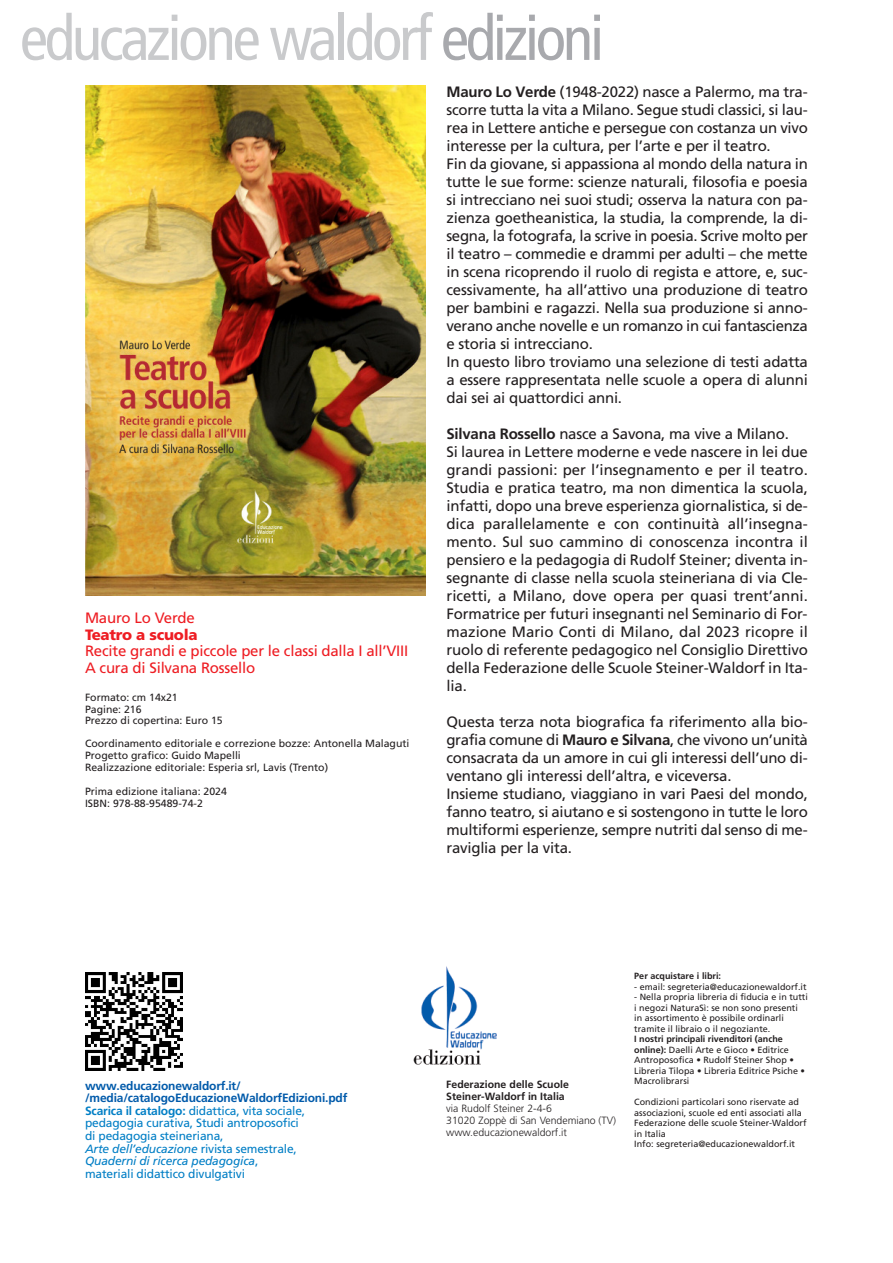
<style>
.page{position:relative;width:893px;height:1263px;background:#fff}
.page>*{position:absolute;margin:0;border:0;box-sizing:border-box;transform-origin:0 0}
.t1{font:condensed 62.85px "Frutiger LT Std";letter-spacing:-.05em;color:#c9cacc}
.t2{font:15px/18px "Frutiger";letter-spacing:-.015em;color:#231f20}
.t3{font:15px/16.5px "Frutiger";letter-spacing:-.015em;color:#ee1d23}
.t4{font:900 15px "Frutiger";letter-spacing:-.015em;color:#ee1d23}
.t5{font:12px/12.6px "Frutiger";letter-spacing:-.015em;color:#007ec5}
.t6{font:10.5px/12px "Frutiger";color:#231f20}
.t7{font:300 10.5px/12px "Frutiger";color:#231f20}
.t8{font:700 10.5px/12px "Frutiger";color:#231f20}
.t9{font:9px/10.5px "Frutiger";color:#231f20}
.t10{font:700 9px "Frutiger";color:#231f20}
.s1{color:#a8a9ad}
.s2{font-weight:700}
.s3{font-weight:700;color:#015aaa}
.s4{font-style:italic}
</style>
<div class="page">
<img style="left:85px;top:86px;width:340px;height:509px">
<img style="left:413px;top:966px;width:84px;height:99px">
<img style="left:85px;top:973px;width:97px;height:97px">
<h1 class="t1" style="left:20px;top:13px;width:586px">educazione waldorf <span class="s1">edizioni</span></h1>
<p class="t3" style="left:85px;top:611px;width:111px">Mauro Lo Verde</p>
<p class="t4" style="left:85px;top:629px;width:114px">Teatro a scuola</p>
<p class="t3" style="left:85px;top:644px;width:325px">Recite grandi e piccole per le classi dalla I all’VIII<br>A cura di Silvana Rossello</p>
<p class="t6" style="left:85px;top:693px;width:139px;line-height:11.2px">Formato: cm 14x21<br>Pagine: 216<br>Prezzo di copertina: Euro 15</p>
<p class="t6" style="left:85px;top:738px;width:326px">Coordinamento editoriale e correzione bozze: Antonella Malaguti<br>Progetto grafico: Guido Mapelli<br>Realizzazione editoriale: Esperia srl, Lavis (Trento)</p>
<p class="t6" style="left:85px;top:786px;width:143px">Prima edizione italiana: 2024<br>ISBN: 978-88-95489-74-2</p>
<p class="t2" style="left:446px;top:84px;width:363px"><span class="s2">Mauro Lo Verde</span> (1948-2022) nasce a Palermo, ma tra&shy;scorre tutta la vita a Milano. Segue studi classici, si lau&shy;rea in Lettere antiche e persegue con costanza un vivo interesse per la cultura, per l’arte e per il teatro.<br>Fin da giovane, si appassiona al mondo della natura in tutte le sue forme: scienze naturali, filosofia e poesia si intrecciano nei suoi studi; osserva la natura con pa&shy;zienza goetheanistica, la studia, la comprende, la di&shy;segna, la fotografa, la scrive in poesia. Scrive molto per il teatro – commedie e drammi per adulti – che mette in scena ricoprendo il ruolo di regista e attore, e, suc&shy;cessivamente, ha all’attivo una produzione di teatro per bambini e ragazzi. Nella sua produzione si anno&shy;verano anche novelle e un romanzo in cui fantascienza e storia si intrecciano.<br>In questo libro troviamo una selezione di testi adatta a essere rappresentata nelle scuole a opera di alunni dai sei ai quattordici anni.</p>
<p class="t2" style="left:446px;top:426px;width:363px"><span class="s2">Silvana Rossello</span> nasce a Savona, ma vive a Milano.<br>Si laurea in Lettere moderne e vede nascere in lei due grandi passioni: per l’insegnamento e per il teatro.<br>Studia e pratica teatro, ma non dimentica la scuola, infatti, dopo una breve esperienza giornalistica, si de&shy;dica parallelamente e con continuità all’insegna&shy;mento. Sul suo cammino di conoscenza incontra il pensiero e la pedagogia di Rudolf Steiner; diventa in&shy;segnante di classe nella scuola steineriana di via Cle&shy;ricetti, a Milano, dove opera per quasi trent’anni.<br>Formatrice per futuri insegnanti nel Seminario di For&shy;mazione Mario Conti di Milano, dal 2023 ricopre il ruolo di referente pedagogico nel Consiglio Direttivo della Federazione delle Scuole Steiner-Waldorf in Ita&shy;lia.</p>
<p class="t2" style="left:446px;top:714px;width:363px">Questa terza nota biografica fa riferimento alla bio&shy;grafia comune di <span class="s2">Mauro e Silvana</span>, che vivono un’unità consacrata da un amore in cui gli interessi dell’uno di&shy;ventano gli interessi dell’altra, e viceversa.<br>Insieme studiano, viaggiano in vari Paesi del mondo, fanno teatro, si aiutano e si sostengono in tutte le loro multiformi esperienze, sempre nutriti dal senso di me&shy;raviglia per la vita.</p>
<p class="t5" style="left:85px;top:1080px;width:264px"><span class="s3">www.educazionewaldorf.it/ /media/catalogoEducazioneWaldorfEdizioni.pdf </span><span class="s2">Scarica il catalogo:</span> didattica, vita sociale, pedagogia curativa, Studi antroposofici<br>di pedagogia steineriana,<br><span class="s4">Arte dell’educazione</span> rivista semestrale, <span class="s4">Quaderni di ricerca pedagogica</span>,<br>materiali didattico divulgativi</p>
<p class="t8" style="left:446px;top:1079px;width:124px">Federazione delle Scuole<br>Steiner-Waldorf in Italia</p>
<p class="t7" style="left:446px;top:1103px;width:171px">via Rudolf Steiner 2-4-6<br>31020 Zoppè di San Vendemiano (TV) www.educazionewaldorf.it</p>
<p class="t10" style="left:634px;top:973px;width:88px">Per acquistare i libri:</p>
<p class="t9" style="left:634px;top:982px;width:174px">- email: segreteria@educazionewaldorf.it</p>
<p class="t9" style="left:634px;top:993px;width:175px">- Nella propria libreria di fiducia e in tutti i negozi NaturaSì: se non sono presenti in assortimento è possibile ordinarli tramite il libraio o il negoziante.</p>
<p class="t9" style="left:634px;top:1035px;width:172px"><span class="s2">I nostri principali rivenditori (anche online):</span> Daelli Arte e Gioco • Editrice Antroposofica • Rudolf Steiner Shop • Libreria Tilopa • Libreria Editrice Psiche • Macrolibrarsi</p>
<p class="t9" style="left:634px;top:1098px;width:174px">Condizioni particolari sono riservate ad associazioni, scuole ed enti associati alla Federazione delle scuole Steiner-Waldorf in Italia<br>Info: segreteria@educazionewaldorf.it</p>
</div>
